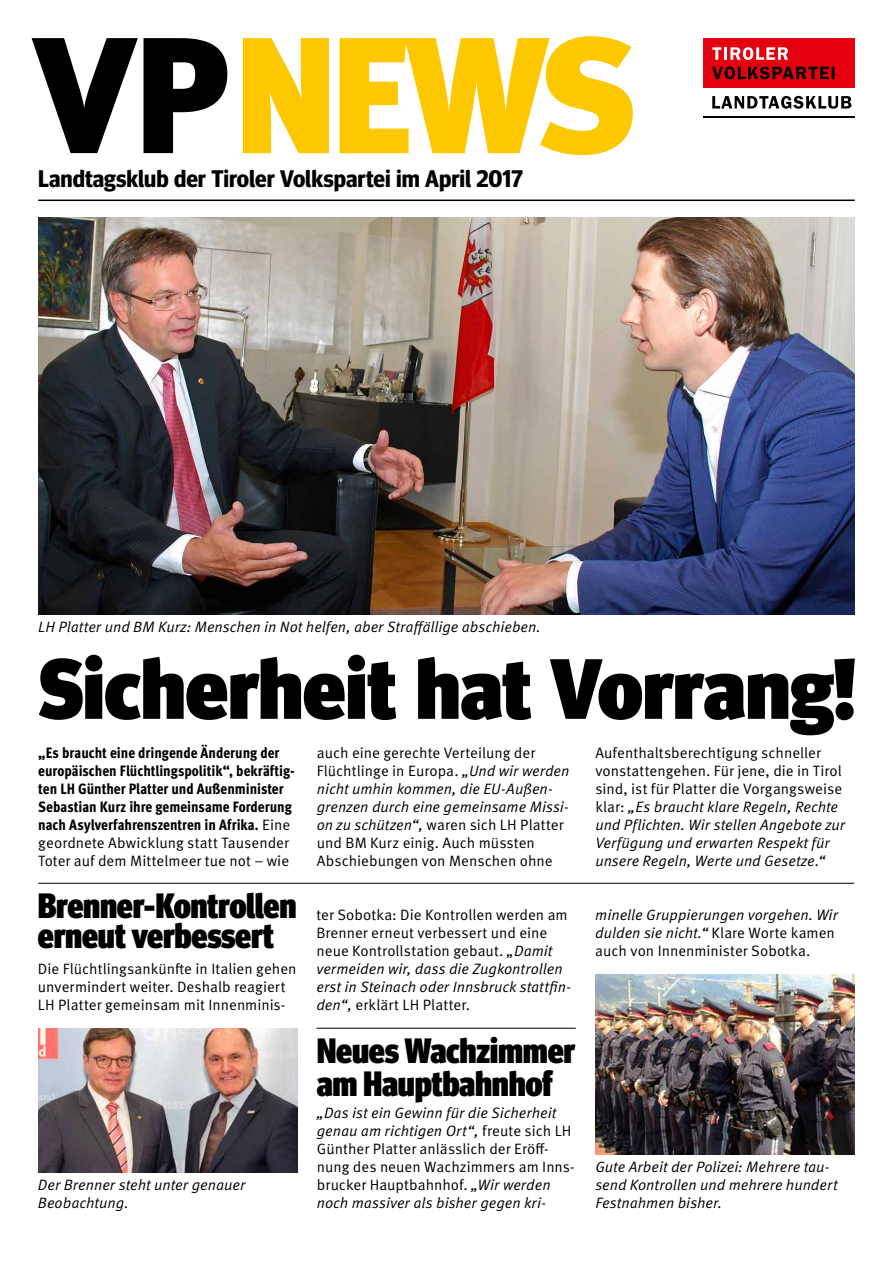
<style>
.page{position:relative;width:893px;height:1263px;background:#fff}
.page>*{position:absolute;margin:0;border:0;box-sizing:border-box;transform-origin:0 0}
.t1{font:900 165px "Meta OT";letter-spacing:-.05em;color:#fec800}
.t2{font:900 85.5px "Meta Headline OT";letter-spacing:-.01em;color:#000}
.t3{font:900 condensed 35.25px/30px "Meta Headline OT";letter-spacing:-.01em;color:#000}
.t4{font:700 24px "Meta Headline OT";color:#000}
.t5{font:15px/18px "Meta OT Norm";color:#000}
.t6{font:15px/18px "Meta OT Norm Ita";color:#000}
.t7{font:800 condensed 15px/18px "Meta OT";color:#000}
.s1{color:#000}
.s2{font-family:"Meta OT Norm";font-weight:400;font-stretch:normal}
.s3{font-family:"Meta OT Norm Ita"}
.s4{font-family:"Meta OT Norm"}
</style>
<div class="page">
<hr style="left:38px;top:200px;width:817px;height:1px;background:#000">
<div style="left:703px;top:38px;width:152px;height:50px;background:#e3000f"></div>
<svg style="left:712px;top:47px;width:76px;height:13px"></svg>
<hr style="left:703px;top:116px;width:152px;height:2px;background:#000">
<svg style="left:712px;top:67px;width:122px;height:12px"></svg>
<svg style="left:712px;top:96px;width:139px;height:13px"></svg>
<hr style="left:38px;top:883px;width:816px;height:1px;background:#000">
<hr style="left:316px;top:1028px;width:260px;height:1px;background:#000">
<img style="left:38px;top:1028px;width:260px;height:144px">
<img style="left:595px;top:974px;width:260px;height:180px">
<img style="left:38px;top:218px;width:817px;height:396px">
<h1 class="t1" style="left:34px;top:-4px;width:606px"><span class="s1">VP</span>NEWS</h1>
<h3 class="t4" style="left:38px;top:164px;width:486px">Landtagsklub der Tiroler Volkspartei im April 2017</h3>
<p class="t6" style="left:38px;top:618px;width:504px">LH Platter und BM Kurz: Menschen in Not helfen, aber Straffällige abschieben.</p>
<h2 class="t2" style="left:38px;top:638px;width:819px">Sicherheit hat Vorrang!</h2>
<p class="t7" style="left:38px;top:744px;width:258px">„Es braucht eine dringende Änderung der europäischen Flüchtlingspolitik“, bekräftig&shy;ten LH Günther Platter und Außenminister Sebastian Kurz ihre gemeinsame Forderung nach Asylverfahrenszentren in Afrika. <span class="s2">Eine</span></p>
<p class="t5" style="left:38px;top:834px;width:252px">geordnete Abwicklung statt Tausender<br>Toter auf dem Mittelmeer tue not – wie</p>
<h3 class="t3" style="left:38px;top:892px;width:260px">Brenner-Kontrollen erneut verbessert</h3>
<p class="t5" style="left:38px;top:960px;width:260px">Die Flüchtlingsankünfte in Italien gehen unvermindert weiter. Deshalb reagiert<br>LH Platter gemeinsam mit Innenminis-</p>
<p class="t6" style="left:38px;top:1176px;width:209px">Der Brenner steht unter genauer<br>Beobachtung.</p>
<p class="t5" style="left:317px;top:744px;width:254px">auch eine gerechte Verteilung der<br>Flüchtlinge in Europa. <span class="s3">„Und wir werden</span></p>
<p class="t6" style="left:317px;top:780px;width:254px">nicht umhin kommen, die EU-Außen&shy;grenzen durch eine gemeinsame Missi-</p>
<p class="t5" style="left:317px;top:816px;width:248px"><span class="s3">on zu schützen“,</span> waren sich LH Platter und BM Kurz einig. Auch müssten<br>Abschiebungen von Menschen ohne</p>
<p class="t5" style="left:316px;top:906px;width:253px">ter Sobotka: Die Kontrollen werden am<br>Brenner erneut verbessert und eine neue Kontrollstation gebaut. <span class="s3">„Damit</span></p>
<p class="t6" style="left:316px;top:960px;width:256px">vermeiden wir, dass die Zugkontrollen erst in Steinach oder Innsbruck stattfin-</p>
<p class="t5" style="left:316px;top:996px;width:155px"><span class="s3">den“,</span> erklärt LH Platter.</p>
<h3 class="t3" style="left:317px;top:1035px;width:260px;line-height:33px">Neues Wachzimmer am Hauptbahnhof</h3>
<p class="t6" style="left:317px;top:1104px;width:256px">„Das ist ein Gewinn für die Sicherheit genau am richtigen Ort“, <span class="s4">freute sich LH</span></p>
<p class="t5" style="left:317px;top:1140px;width:259px">Günther Platter anlässlich der Eröff&shy;nung des neuen Wachzimmers am Inns&shy;brucker Hauptbahnhof. <span class="s3">„Wir werden</span></p>
<p class="t6" style="left:317px;top:1194px;width:231px">noch massiver als bisher gegen kri-</p>
<p class="t5" style="left:595px;top:744px;width:248px">Aufenthaltsberechtigung schneller vonstattengehen. Für jene, die in Tirol sind, ist für Platter die Vorgangsweise</p>
<p class="t6" style="left:595px;top:798px;width:251px"><span class="s4">klar:</span> „Es braucht klare Regeln, Rechte und Pflichten. Wir stellen Angebote zur Verfügung und erwarten Respekt für unsere Regeln, Werte und Gesetze.“</p>
<p class="t6" style="left:595px;top:906px;width:244px">minelle Gruppierungen vorgehen. Wir dulden sie nicht.“ <span class="s4">Klare Worte kamen</span></p>
<p class="t5" style="left:595px;top:942px;width:217px">auch von Innenminister Sobotka.</p>
<p class="t6" style="left:595px;top:1158px;width:244px">Gute Arbeit der Polizei: Mehrere tau&shy;send Kontrollen und mehrere hundert<br>Festnahmen bisher.</p>
</div>
